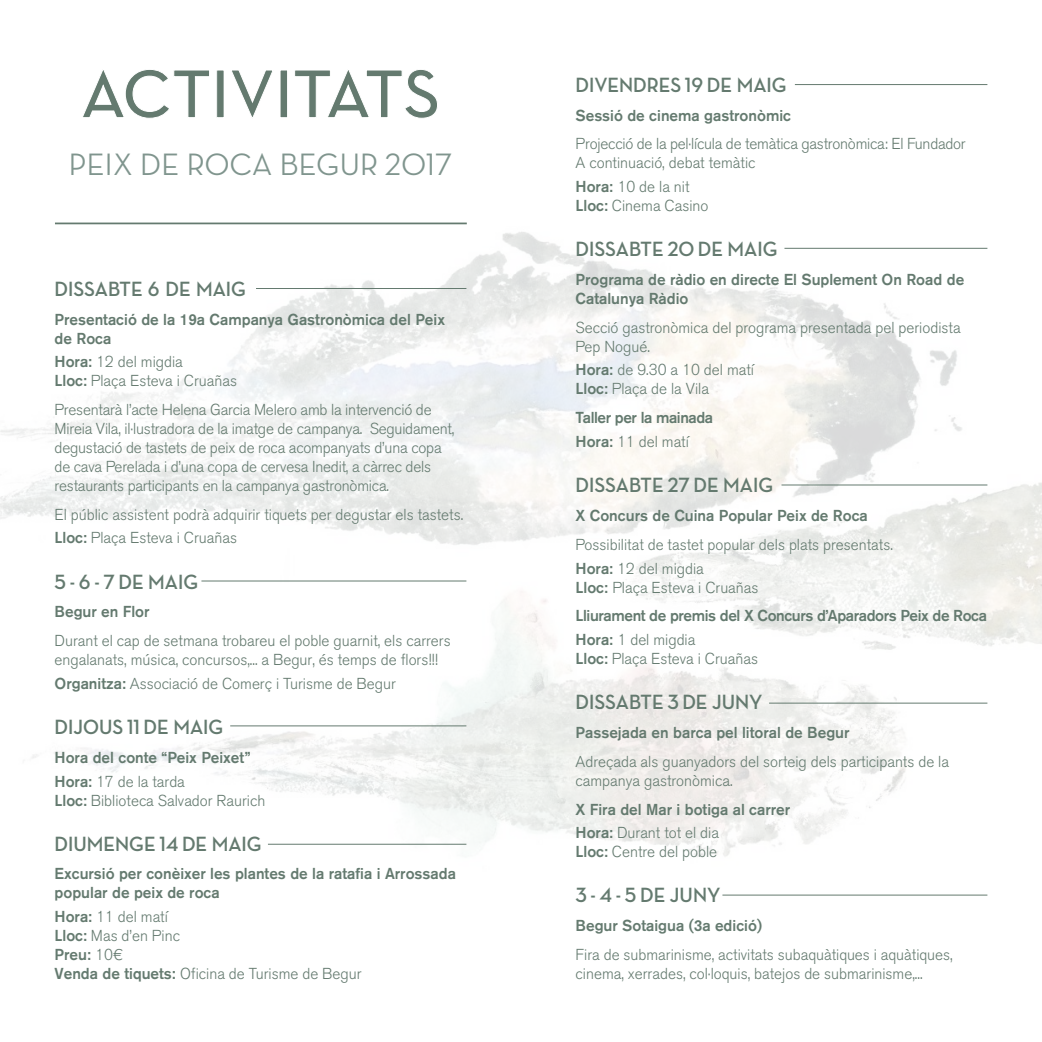
<style>
.page{position:relative;width:1042px;height:1042px;background:#fff}
.page>*{position:absolute;margin:0;border:0;box-sizing:border-box;transform-origin:0 0}
.t1{font:700 70px "Neutra Disp";color:#647a6f}
.t2{font:500 31.5px "Neutra Disp";letter-spacing:.01em;color:#80958e}
.t3{font:700 21px "Neutra Disp";color:#647a6f}
.t4{font:300 15.75px/18.9px "Akzidenz Grotesk BQ";color:#647a6f}
.t5{font:500 15.75px/18.9px "Akzidenz Grotesk BQ";color:#647a6f}
.t6{font:500 15.75px/23.8px "Akzidenz Grotesk BQ";letter-spacing:-.025em;color:#647a6f}
.s1{font-weight:500}
.s2{font-weight:300}
</style>
<div class="page">
<img style="left:0;top:222px;width:1042px;height:674px">
<hr style="left:55px;top:223px;width:412px;height:1px;background:#647a6f">
<hr style="left:230px;top:725px;width:236px;height:1px;background:#647a6f">
<hr style="left:256px;top:288px;width:210px;height:1px;background:#647a6f">
<hr style="left:268px;top:844px;width:198px;height:1px;background:#647a6f">
<hr style="left:722px;top:895px;width:265px;height:1px;background:#647a6f">
<hr style="left:769px;top:703px;width:218px;height:1px;background:#647a6f">
<hr style="left:781px;top:485px;width:206px;height:1px;background:#647a6f">
<hr style="left:784px;top:248px;width:203px;height:1px;background:#647a6f">
<hr style="left:795px;top:84px;width:192px;height:1px;background:#647a6f">
<hr style="left:201px;top:581px;width:265px;height:1px;background:#647a6f">
<h1 class="t1" style="left:81px;top:55px;width:361px">ACTIVITATS</h1>
<h2 class="t2" style="left:69px;top:147px;width:385px">PEIX DE ROCA BEGUR 2017</h2>
<h3 class="t3" style="left:55px;top:277px;width:193px">DISSABTE 6 DE MAIG</h3>
<p class="t5" style="left:55px;top:309px;width:392px">Presentació de la 19a Campanya Gastronòmica del Peix de Roca</p>
<p class="t4" style="left:55px;top:353px;width:184px"><span class="s1">Hora:</span> 12 del migdia<br><span class="s1">Lloc:</span> Plaça Esteva i Cruañas</p>
<p class="t4" style="left:55px;top:400px;width:401px">Presentarà l’acte Helena Garcia Melero amb la intervenció de Mireia Vila, il·lustradora de la imatge de campanya. Seguidament, degustació de tastets de peix de roca acompanyats d’una copa de cava Perelada i d’una copa de cervesa Inedit, a càrrec dels restaurants participants en la campanya gastronòmica.</p>
<p class="t4" style="left:55px;top:502px;width:410px;line-height:23.8px">El públic assistent podrà adquirir tiquets per degustar els tastets.<br><span class="s1">Lloc:</span> Plaça Esteva i Cruañas</p>
<h3 class="t3" style="left:55px;top:570px;width:145px">5 - 6 - 7 DE MAIG</h3>
<p class="t5" style="left:55px;top:602px;width:97px">Begur en Flor</p>
<p class="t4" style="left:55px;top:631px;width:397px">Durant el cap de setmana trobareu el poble guarnit, els carrers engalanats, música, concursos,... a Begur, és temps de flors!!!</p>
<p class="t4" style="left:55px;top:674px;width:343px"><span class="s1">Organitza:</span> Associació de Comerç i Turisme de Begur</p>
<h3 class="t3" style="left:55px;top:715px;width:170px">DIJOUS 11 DE MAIG</h3>
<p class="t5" style="left:55px;top:745px;width:197px;line-height:23.8px">Hora del conte “Peix Peixet”<br>Hora: <span class="s2">17 de la tarda</span></p>
<p class="t4" style="left:55px;top:791px;width:212px"><span class="s1">Lloc:</span> Biblioteca Salvador Raurich</p>
<h3 class="t3" style="left:55px;top:832px;width:208px">DIUMENGE 14 DE MAIG</h3>
<p class="t5" style="left:55px;top:864px;width:403px">Excursió per conèixer les plantes de la ratafia i Arrossada popular de peix de roca</p>
<p class="t4" style="left:55px;top:907px;width:308px"><span class="s1">Hora:</span> 11 del matí<br><span class="s1">Lloc:</span> Mas d’en Pinc<br><span class="s1">Preu:</span> 10€<br><span class="s1">Venda de tiquets:</span> Oficina de Turisme de Begur</p>
<h3 class="t3" style="left:575px;top:73px;width:212px">DIVENDRES 19 DE MAIG</h3>
<p class="t5" style="left:575px;top:105px;width:217px">Sessió de cinema gastronòmic</p>
<p class="t4" style="left:575px;top:135px;width:392px">Projecció de la pel·lícula de temàtica gastronòmica: El Fundador<br>A continuació, debat temàtic</p>
<p class="t4" style="left:575px;top:178px;width:134px"><span class="s1">Hora:</span> 10 de la nit<br><span class="s1">Lloc:</span> Cinema Casino</p>
<h3 class="t3" style="left:575px;top:237px;width:203px">DISSABTE 20 DE MAIG</h3>
<p class="t5" style="left:575px;top:270px;width:390px">Programa de ràdio en directe El Suplement On Road de<br>Catalunya Ràdio</p>
<p class="t4" style="left:575px;top:318px;width:386px">Secció gastronòmica del programa presentada pel periodista<br>Pep Nogué.</p>
<p class="t4" style="left:575px;top:361px;width:180px"><span class="s1">Hora:</span> de 9.30 a 10 del matí<br><span class="s1">Lloc:</span> Plaça de la Vila</p>
<p class="t6" style="left:575px;top:405px;width:139px">Taller per la mainada<br>Hora: <span class="s2">11 del matí</span></p>
<h3 class="t3" style="left:575px;top:473px;width:199px">DISSABTE 27 DE MAIG</h3>
<p class="t5" style="left:575px;top:506px;width:294px">X Concurs de Cuina Popular Peix de Roca</p>
<p class="t4" style="left:575px;top:533px;width:319px;line-height:23.8px">Possibilitat de tastet popular dels plats presentats.<br><span class="s1">Hora:</span> 12 del migdia</p>
<p class="t6" style="left:575px;top:572px;width:413px;line-height:28.9px">Lloc: <span class="s2">Plaça Esteva i Cruañas<br></span>Lliurament de premis del X Concurs d’Aparadors Peix de Roca</p>
<p class="t4" style="left:575px;top:631px;width:184px"><span class="s1">Hora:</span> 1 del migdia<br><span class="s1">Lloc:</span> Plaça Esteva i Cruañas</p>
<h3 class="t3" style="left:575px;top:690px;width:189px">DISSABTE 3 DE JUNY</h3>
<p class="t5" style="left:575px;top:723px;width:275px">Passejada en barca pel litoral de Begur</p>
<p class="t4" style="left:575px;top:752px;width:375px">Adreçada als guanyadors del sorteig dels participants de la campanya gastronòmica.</p>
<p class="t5" style="left:575px;top:797px;width:216px;line-height:23.8px">X Fira del Mar i botiga al carrer<br>Hora: <span class="s2">Durant tot el dia</span></p>
<p class="t4" style="left:575px;top:843px;width:143px"><span class="s1">Lloc:</span> Centre del poble</p>
<h3 class="t3" style="left:575px;top:883px;width:146px">3 - 4 - 5 DE JUNY</h3>
<p class="t5" style="left:575px;top:916px;width:188px">Begur Sotaigua (3a edició)</p>
<p class="t4" style="left:575px;top:945px;width:378px">Fira de submarinisme, activitats subaquàtiques i aquàtiques, cinema, xerrades, col·loquis, batejos de submarinisme,...</p>
</div>
